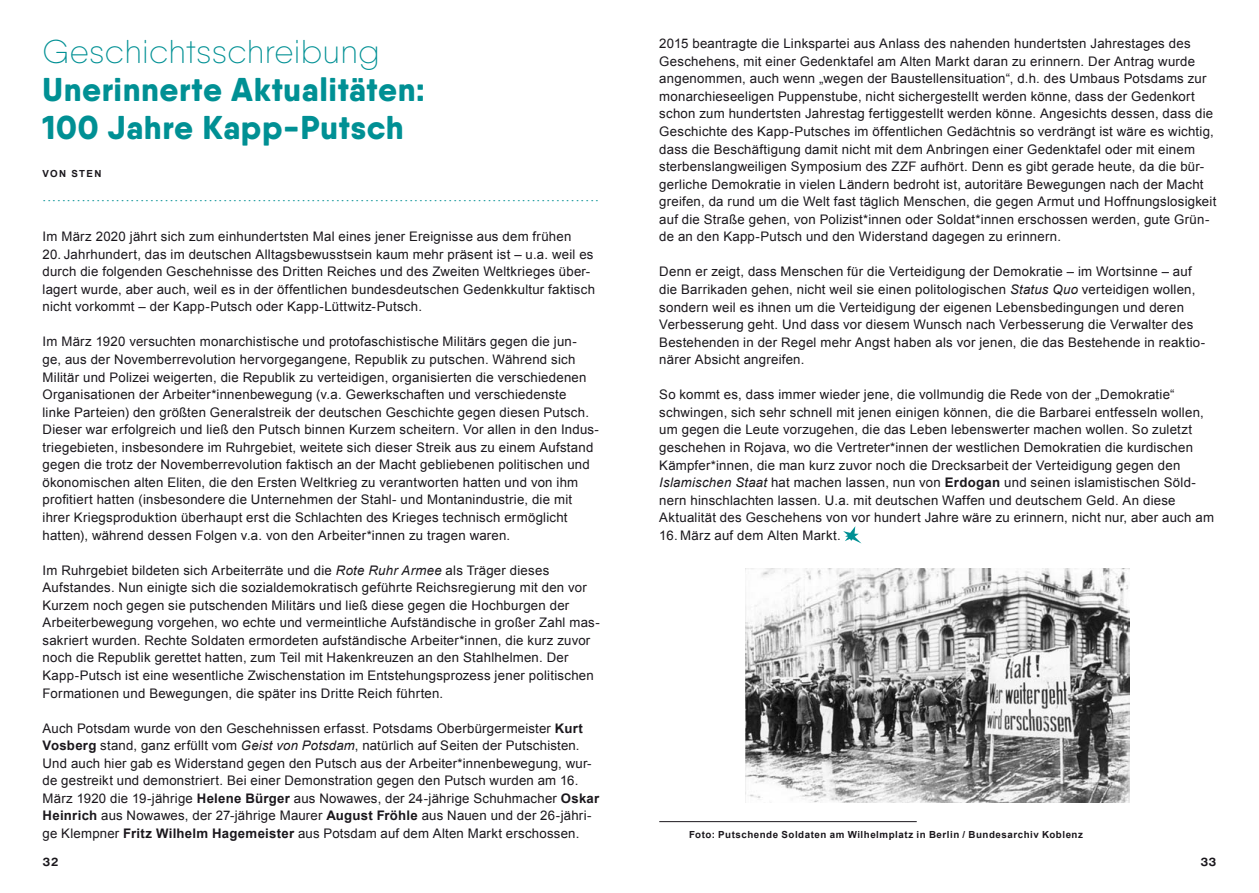
<style>
.page{position:relative;width:1259px;height:893px;background:#fff}
.page>*{position:absolute;margin:0;border:0;box-sizing:border-box;transform-origin:0 0}
.t1{font:800 33px/38.2px "Qanelas Soft";letter-spacing:.015em;color:#009094}
.t2{font:200 33px "Qanelas Soft";letter-spacing:.01em;color:#009094}
.t3{font:15px "Times New Roman";color:#009094}
.t4{font:13.2px/17.5px "Arial";letter-spacing:.02em;color:#1a171c}
.t5{font:700 12px "Dada Grotesk";color:#1a171c}
.t6{font:700 9.75px "Arial";letter-spacing:.055em;color:#1a171c}
.s1{font-style:italic}
.s2{font-weight:700}
</style>
<div class="page">
<svg style="left:843px;top:526px;width:18px;height:17px"></svg>
<img style="left:746px;top:568px;width:384px;height:235px">
<hr style="left:659px;top:821px;width:257px;height:1px;background:#1a171c">
<h1 class="t2" style="left:43px;top:31px;width:339px">Geschichtsschreibung</h1>
<h1 class="t1" style="left:43px;top:70px;width:384px">Unerinnerte Aktualitäten:<br>100 Jahre Kapp-Putsch</h1>
<p class="t6" style="left:43px;top:167px;width:60px">VON STEN</p>
<p class="t3" style="left:43px;top:186px;width:558px">..................................................................................................................</p>
<p class="t4" style="left:43px;top:228px;width:530px">Im März 2020 jährt sich zum einhundertsten Mal eines jener Ereignisse aus dem frühen</p>
<p class="t4" style="left:43px;top:245px;width:554px">20. Jahrhundert, das im deutschen Alltagsbewusstsein kaum mehr präsent ist ‒ u.a. weil es durch die folgenden Geschehnisse des Dritten Reiches und des Zweiten Weltkrieges über&shy;lagert wurde, aber auch, weil es in der öffentlichen bundesdeutschen Gedenkkultur faktisch nicht vorkommt ‒ der Kapp-Putsch oder Kapp-Lüttwitz-Putsch.</p>
<p class="t4" style="left:43px;top:333px;width:558px">Im März 1920 versuchten monarchistische und protofaschistische Militärs gegen die jun-<br>ge, aus der Novemberrevolution hervorgegangene, Republik zu putschen. Während sich Militär und Polizei weigerten, die Republik zu verteidigen, organisierten die verschiedenen Organisationen der Arbeiter*innenbewegung (v.a. Gewerkschaften und verschiedenste<br>linke Parteien) den größten Generalstreik der deutschen Geschichte gegen diesen Putsch.<br>Dieser war erfolgreich und ließ den Putsch binnen Kurzem scheitern. Vor allen in den Indus&shy;triegebieten, insbesondere im Ruhrgebiet, weitete sich dieser Streik aus zu einem Aufstand gegen die trotz der Novemberrevolution faktisch an der Macht gebliebenen politischen und ökonomischen alten Eliten, die den Ersten Weltkrieg zu verantworten hatten und von ihm profitiert hatten (insbesondere die Unternehmen der Stahl- und Montanindustrie, die mit ihrer Kriegsproduktion überhaupt erst die Schlachten des Krieges technisch ermöglicht hatten), während dessen Folgen v.a. von den Arbeiter*innen zu tragen waren.</p>
<p class="t4" style="left:43px;top:561px;width:559px">Im Ruhrgebiet bildeten sich Arbeiterräte und die <span class="s1">Rote Ruhr Armee</span> als Träger dieses Aufstandes. Nun einigte sich die sozialdemokratisch geführte Reichsregierung mit den vor Kurzem noch gegen sie putschenden Militärs und ließ diese gegen die Hochburgen der Arbeiterbewegung vorgehen, wo echte und vermeintliche Aufständische in großer Zahl mas&shy;sakriert wurden. Rechte Soldaten ermordeten aufständische Arbeiter*innen, die kurz zuvor noch die Republik gerettet hatten, zum Teil mit Hakenkreuzen an den Stahlhelmen. Der Kapp-Putsch ist eine wesentliche Zwischenstation im Entstehungsprozess jener politischen Formationen und Bewegungen, die später ins Dritte Reich führten.</p>
<p class="t4" style="left:43px;top:719px;width:558px">Auch Potsdam wurde von den Geschehnissen erfasst. Potsdams Oberbürgermeister <span class="s2">Kurt Vosberg</span> stand, ganz erfüllt vom <span class="s1">Geist von Potsdam</span>, natürlich auf Seiten der Putschisten.<br>Und auch hier gab es Widerstand gegen den Putsch aus der Arbeiter*innenbewegung, wur&shy;de gestreikt und demonstriert. Bei einer Demonstration gegen den Putsch wurden am 16.<br>März 1920 die 19-jährige <span class="s2">Helene Bürger</span> aus Nowawes, der 24-jährige Schuhmacher <span class="s2">Oskar Heinrich</span> aus Nowawes, der 27-jährige Maurer <span class="s2">August Fröhle</span> aus Nauen und der 26-jähri&shy;ge Klempner <span class="s2">Fritz Wilhelm Hagemeister</span> aus Potsdam auf dem Alten Markt erschossen.</p>
<p class="t4" style="left:659px;top:35px;width:558px">2015 beantragte die Linkspartei aus Anlass des nahenden hundertsten Jahrestages des Geschehens, mit einer Gedenktafel am Alten Markt daran zu erinnern. Der Antrag wurde angenommen, auch wenn „wegen der Baustellensituation“, d.h. des Umbaus Potsdams zur monarchieseeligen Puppenstube, nicht sichergestellt werden könne, dass der Gedenkort schon zum hundertsten Jahrestag fertiggestellt werden könne. Angesichts dessen, dass die Geschichte des Kapp-Putsches im öffentlichen Gedächtnis so verdrängt ist wäre es wichtig, dass die Beschäftigung damit nicht mit dem Anbringen einer Gedenktafel oder mit einem sterbenslangweiligen Symposium des ZZF aufhört. Denn es gibt gerade heute, da die bür&shy;gerliche Demokratie in vielen Ländern bedroht ist, autoritäre Bewegungen nach der Macht greifen, da rund um die Welt fast täglich Menschen, die gegen Armut und Hoffnungslosigkeit auf die Straße gehen, von Polizist*innen oder Soldat*innen erschossen werden, gute Grün&shy;de an den Kapp-Putsch und den Widerstand dagegen zu erinnern.</p>
<p class="t4" style="left:659px;top:263px;width:547px">Denn er zeigt, dass Menschen für die Verteidigung der Demokratie – im Wortsinne – auf die Barrikaden gehen, nicht weil sie einen politologischen <span class="s1">Status Quo</span> verteidigen wollen, sondern weil es ihnen um die Verteidigung der eigenen Lebensbedingungen und deren Verbesserung geht. Und dass vor diesem Wunsch nach Verbesserung die Verwalter des Bestehenden in der Regel mehr Angst haben als vor jenen, die das Bestehende in reaktio&shy;närer Absicht angreifen.</p>
<p class="t4" style="left:659px;top:386px;width:556px">So kommt es, dass immer wieder jene, die vollmundig die Rede von der „Demokratie“ schwingen, sich sehr schnell mit jenen einigen können, die die Barbarei entfesseln wollen, um gegen die Leute vorzugehen, die das Leben lebenswerter machen wollen. So zuletzt geschehen in Rojava, wo die Vertreter*innen der westlichen Demokratien die kurdischen Kämpfer*innen, die man kurz zuvor noch die Drecksarbeit der Verteidigung gegen den <span class="s1">Islamischen Staat</span> hat machen lassen, nun von <span class="s2">Erdogan</span> und seinen islamistischen Söld&shy;nern hinschlachten lassen. U.a. mit deutschen Waffen und deutschem Geld. An diese Aktualität des Geschehens von vor hundert Jahre wäre zu erinnern, nicht nur, aber auch am</p>
<p class="t4" style="left:659px;top:526px;width:183px">16. März auf dem Alten Markt.</p>
<p class="t6" style="left:689px;top:828px;width:395px">Foto: Putschende Soldaten am Wilhelmplatz in Berlin / Bundesarchiv Koblenz</p>
<p class="t5" style="left:43px;top:855px;width:17px">32</p>
<p class="t5" style="left:1200px;top:855px;width:17px">33</p>
</div>
